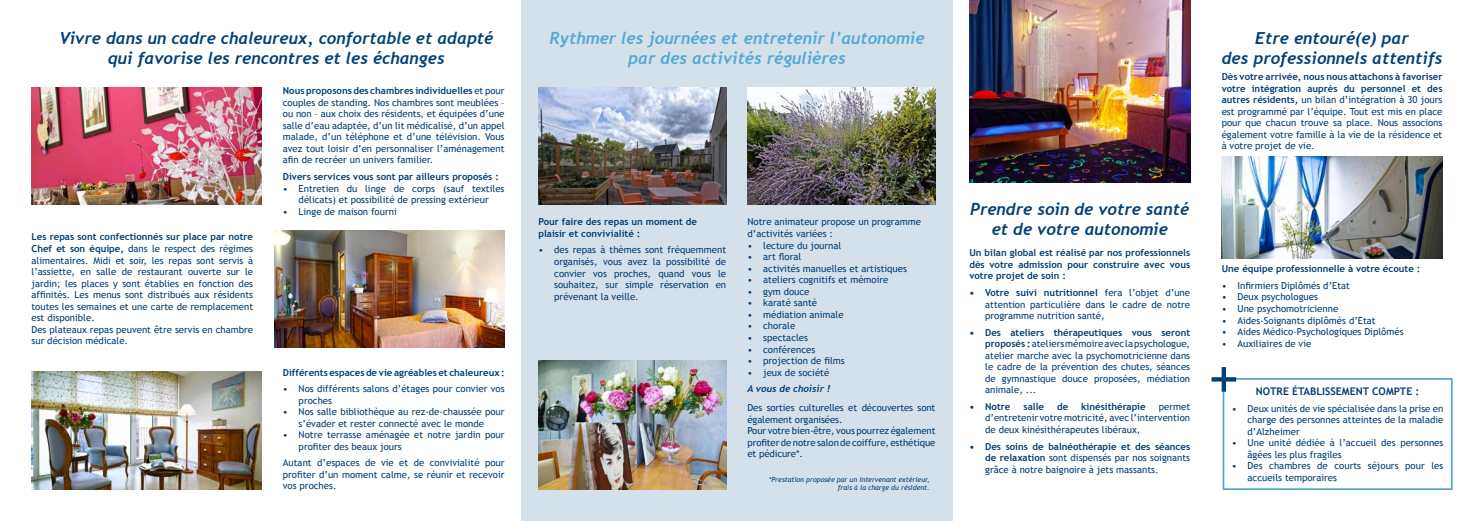
<style>
.page{position:relative;width:1474px;height:521px;background:#fff}
.page>*{position:absolute;margin:0;border:0;box-sizing:border-box;transform-origin:0 0}
.t1{font:italic 700 16.62px/19.9px "Trebuchet";color:#004177;text-align:center}
.t2{font:italic 700 16.62px/19.9px "Trebuchet";color:#53a8d4;text-align:center}
.t3{font:700 10.5px "Trebuchet MS";color:#003d75}
.t4{font:9.62px/11.5px "Trebuchet MS";color:#003d75;text-align:justify}
.t5{font:700 9.62px/11.5px "Trebuchet MS";color:#003d75;text-align:justify}
.t6{font:italic 700 9.62px "Trebuchet";color:#003d75}
.t7{font:italic 7px/8.4px "Trebuchet MS";color:#003d75;text-align:right}
.s1{font-weight:700}
</style>
<div class="page">
<div style="left:521px;top:0;width:431px;height:521px;background:#d4e1eb"></div>
<div style="left:1222px;top:378px;width:230px;height:112px;border:2px solid #53a8d4"></div>
<img style="left:32px;top:87px;width:230px;height:118px">
<img style="left:969px;top:0;width:221px;height:182px">
<img style="left:1221px;top:156px;width:221px;height:102px">
<img style="left:32px;top:372px;width:230px;height:117px">
<img style="left:274px;top:230px;width:230px;height:118px">
<img style="left:538px;top:87px;width:188px;height:118px">
<img style="left:747px;top:87px;width:188px;height:118px">
<svg style="left:1221px;top:367px;width:4px;height:25px"></svg>
<svg style="left:1211px;top:377px;width:25px;height:4px"></svg>
<img style="left:538px;top:361px;width:188px;height:128px">
<h1 class="t1" style="left:59px;top:28px;width:436px">Vivre dans un cadre chaleureux, confortable et adapté qui favorise les rencontres et les échanges</h1>
<p class="t4" style="left:31px;top:231px;width:223px;text-align:left"><span class="s1">Les repas sont confectionnés sur place par notre Chef et son équipe,</span> dans le respect des régimes alimentaires. Midi et soir, les repas sont servis à l’assiette, en salle de restaurant ouverte sur le jardin; les places y sont établies en fonction des affinités. Les menus sont distribués aux résidents toutes les semaines et une carte de remplacement est disponible.<br>Des plateaux repas peuvent être servis en chambre sur décision médicale.</p>
<p class="t4" style="left:283px;top:85px;width:223px"><span class="s1">Nous proposons des chambres individuelles</span> et pour couples de standing. Nos chambres sont meublées – ou non – aux choix des résidents, et équipées d’une salle d’eau adaptée, d’un lit médicalisé, d’un appel malade, d’un téléphone et d’une télévision. Vous avez tout loisir d’en personnaliser l’aménagement afin de recréer un univers familier.</p>
<p class="t5" style="left:283px;top:171px;width:217px">Divers services vous sont par ailleurs proposés :</p>
<p class="t4" style="left:283px;top:182px;width:223px;text-align:center">• Entretien du linge de corps (sauf textiles délicats) et possibilité de pressing extérieur</p>
<p class="t4" style="left:283px;top:206px;width:115px">• Linge de maison fourni</p>
<p class="t5" style="left:283px;top:366px;width:223px">Différents espaces de vie agréables et chaleureux:</p>
<p class="t4" style="left:299px;top:383px;width:207px;text-indent:-16px">• Nos différents salons d’étages pour convier vos proches</p>
<p class="t4" style="left:283px;top:406px;width:223px;text-align:center">• Nos salle bibliothèque au rez-de-chaussée pour s’évader et rester connecté avec le monde</p>
<p class="t4" style="left:299px;top:429px;width:207px;text-indent:-16px">• Notre terrasse aménagée et notre jardin pour profiter des beaux jours</p>
<p class="t4" style="left:283px;top:457px;width:223px">Autant d’espaces de vie et de convivialité pour profiter d’un moment calme, se réunir et recevoir vos proches.</p>
<h1 class="t2" style="left:549px;top:28px;width:376px">Rythmer les journées et entretenir l’autonomie par des activités régulières</h1>
<p class="t5" style="left:538px;top:216px;width:160px">Pour faire des repas un moment de plaisir et convivialité :</p>
<p class="t4" style="left:554px;top:244px;width:173px;text-indent:-16px">• des repas à thèmes sont fréquemment organisés, vous avez la possibilité de convier vos proches, quand vous le souhaitez, sur simple réservation en prévenant la veille.</p>
<p class="t4" style="left:747px;top:216px;width:175px">Notre animateur propose un programme d’activités variées :</p>
<p class="t4" style="left:747px;top:239px;width:95px">• lecture du journal</p>
<p class="t4" style="left:747px;top:251px;width:55px">• art floral</p>
<p class="t4" style="left:747px;top:263px;width:161px">• activités manuelles et artistiques</p>
<p class="t4" style="left:747px;top:274px;width:142px">• ateliers cognitifs et mémoire</p>
<p class="t4" style="left:747px;top:286px;width:64px">• gym douce</p>
<p class="t4" style="left:747px;top:297px;width:71px">• karaté santé</p>
<p class="t4" style="left:747px;top:309px;width:98px">• médiation animale</p>
<p class="t4" style="left:747px;top:320px;width:49px">• chorale</p>
<p class="t4" style="left:747px;top:332px;width:62px">• spectacles</p>
<p class="t4" style="left:747px;top:343px;width:69px">• conférences</p>
<p class="t4" style="left:747px;top:355px;width:99px">• projection de films</p>
<p class="t4" style="left:747px;top:366px;width:83px">• jeux de société</p>
<p class="t6" style="left:747px;top:383px;width:84px">A vous de choisir !</p>
<p class="t4" style="left:747px;top:402px;width:189px;text-align:left">Des sorties culturelles et découvertes sont également organisées.<br>Pour votre bien-être, vous pourrez également profiter de notre salon de coiffure, esthétique et pédicure*.</p>
<p class="t7" style="left:769px;top:475px;width:162px">*Prestation proposée par un intervenant extérieur, frais à la charge du résident.</p>
<h1 class="t1" style="left:970px;top:199px;width:220px">Prendre soin de votre santé et de votre autonomie</h1>
<p class="t5" style="left:969px;top:247px;width:222px">Un bilan global est réalisé par nos professionnels dès votre admission pour construire avec vous votre projet de soin :</p>
<p class="t4" style="left:985px;top:287px;width:206px;text-indent:-16px"><span class="s1">• Votre suivi nutritionnel</span> fera l’objet d’une attention particulière dans le cadre de notre programme nutrition santé,</p>
<p class="t4" style="left:985px;top:326px;width:206px;text-indent:-16px"><span class="s1">• Des ateliers thérapeutiques vous seront proposés :</span> ateliers mémoire avec la psychologue, atelier marche avec la psychomotricienne dans le cadre de la prévention des chutes, séances de gymnastique douce proposées, médiation animale, ...</p>
<p class="t5" style="left:969px;top:401px;width:43px">• Notre</p>
<p class="t5" style="left:1023px;top:401px;width:22px">salle</p>
<p class="t5" style="left:1057px;top:401px;width:13px">de</p>
<p class="t5" style="left:1081px;top:401px;width:66px">kinésithérapie</p>
<p class="t4" style="left:985px;top:401px;width:206px;text-indent:174px">permet d’entretenir votre motricité, avec l’intervention de deux kinésithérapeutes libéraux,</p>
<p class="t4" style="left:985px;top:440px;width:206px;text-indent:-16px"><span class="s1">• Des soins de balnéothérapie et des séances de relaxation</span> sont dispensés par nos soignants grâce à notre baignoire à jets massants.</p>
<h1 class="t1" style="left:1221px;top:28px;width:222px">Etre entouré(e) par<br>des professionnels attentifs</h1>
<p class="t4" style="left:1221px;top:71px;width:222px"><span class="s1">Dès votre arrivée, nous nous attachons à favoriser votre intégration auprès du personnel et des autres résidents,</span> un bilan d’intégration à 30 jours est programmé par l’équipe. Tout est mis en place pour que chacun trouve sa place. Nous associons également votre famille à la vie de la résidence et à votre projet de vie.</p>
<p class="t5" style="left:1221px;top:263px;width:200px">Une équipe professionnelle à votre écoute :</p>
<p class="t4" style="left:1221px;top:280px;width:130px">• Infirmiers Diplômés d’Etat</p>
<p class="t4" style="left:1221px;top:291px;width:98px">• Deux psychologues</p>
<p class="t4" style="left:1221px;top:303px;width:118px">• Une psychomotricienne</p>
<p class="t4" style="left:1221px;top:314px;width:155px">• Aides-Soignants diplômés d’Etat</p>
<p class="t4" style="left:1221px;top:326px;width:183px">• Aides Médico-Psychologiques Diplômés</p>
<p class="t4" style="left:1221px;top:338px;width:91px">• Auxiliaires de vie</p>
<p class="t3" style="left:1255px;top:385px;width:165px">NOTRE ÉTABLISSEMENT COMPTE :</p>
<p class="t4" style="left:1247px;top:402px;width:197px;text-indent:-16px">• Deux unités de vie spécialisée dans la prise en charge des personnes atteintes de la maladie d’Alzheimer</p>
<p class="t4" style="left:1247px;top:437px;width:197px;text-indent:-16px">• Une unité dédiée à l’accueil des personnes âgées les plus fragiles</p>
<p class="t4" style="left:1247px;top:460px;width:197px;text-indent:-16px">• Des chambres de courts séjours pour les accueils temporaires</p>
</div>
